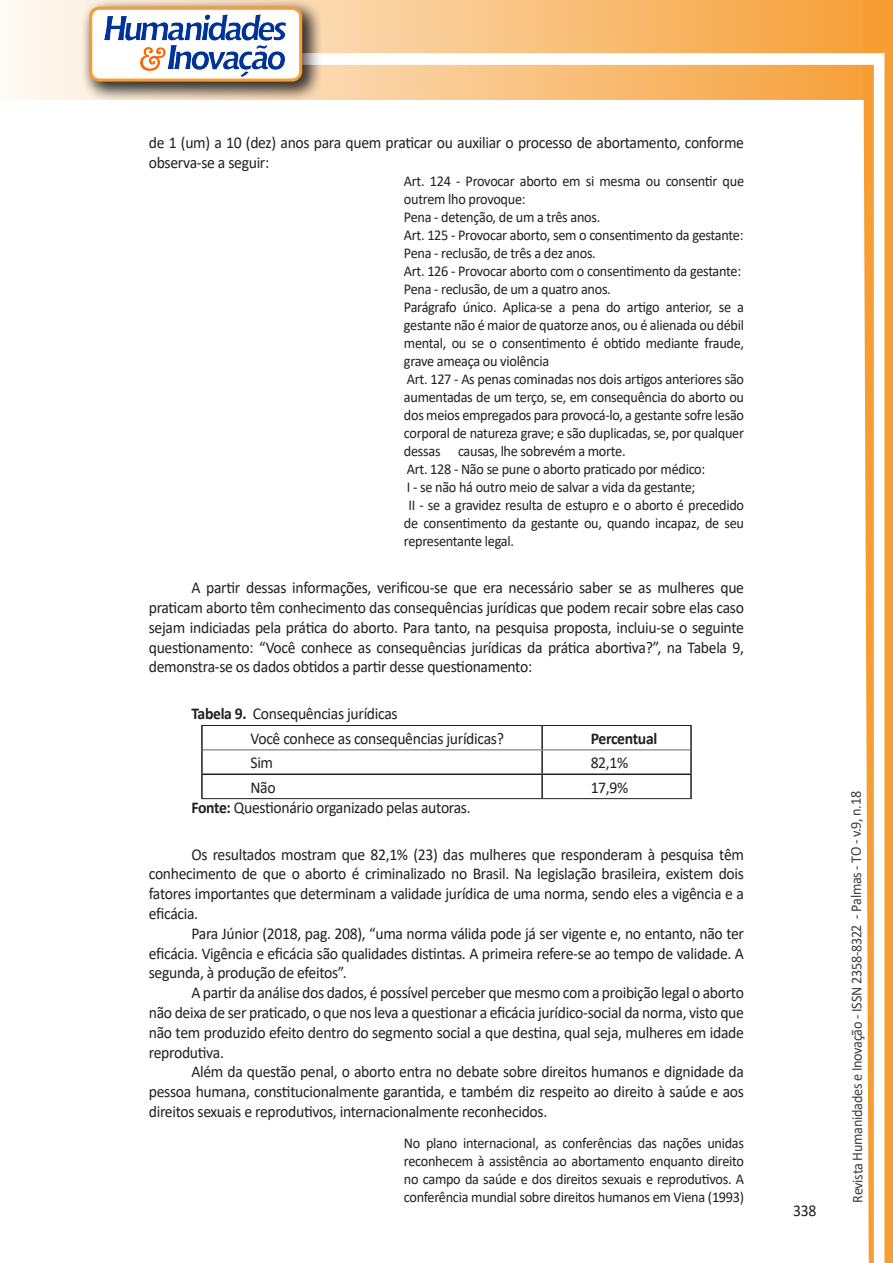
<style>
.page{position:relative;width:893px;height:1263px;background:#fff}
.page>*{position:absolute;margin:0;border:0;box-sizing:border-box;transform-origin:0 0}
.texto{font:16.5px/19.8px "Calibri";letter-spacing:-.02em;color:#231f20;text-align:justify;scale:.95 1}
.texto-2{font:700 16.5px "Calibri";letter-spacing:-.02em;color:#231f20;scale:.95 1}
.citacao{font:15px/18px "Calibri";letter-spacing:-.02em;color:#231f20;text-align:justify;scale:.95 1}
.t1{font:15px "Calibri";letter-spacing:-.025em;color:#3e3e3f;scale:.95 1}
.s1{font-weight:700}
</style>
<div class="page">
<svg style="left:5px;top:0;width:858px;height:100px;background:#f9c484"></svg>
<div style="left:302px;top:53px;width:582px;height:12px;background:#fff;border:2px solid #fff"></div>
<svg style="left:863px;top:0;width:30px;height:1263px"></svg>
<div style="left:81px;top:0;width:241px;height:102px;background:#231f20;opacity:.75"></div>
<div style="left:91px;top:8px;width:210px;height:72px;background:#fff;border-radius:9px"></div>
<img style="left:104px;top:14px;width:181px;height:62px">
<div style="left:89px;top:7px;width:213px;height:75px;border:3px solid #f69e34;border-radius:9px"></div>
<hr style="left:201px;top:726px;width:2px;height:24px;background:#231f20">
<hr style="left:541px;top:726px;width:2px;height:23px;background:#231f20">
<hr style="left:690px;top:726px;width:2px;height:24px;background:#231f20">
<hr style="left:201px;top:750px;width:2px;height:23px;background:#231f20">
<hr style="left:541px;top:750px;width:2px;height:23px;background:#231f20">
<hr style="left:690px;top:750px;width:2px;height:23px;background:#231f20">
<hr style="left:201px;top:773px;width:341px;height:2px;background:#231f20">
<hr style="left:201px;top:775px;width:2px;height:23px;background:#231f20">
<hr style="left:542px;top:773px;width:150px;height:2px;background:#231f20">
<hr style="left:541px;top:775px;width:2px;height:23px;background:#231f20">
<hr style="left:690px;top:775px;width:2px;height:23px;background:#231f20">
<hr style="left:201px;top:725px;width:341px;height:1px;background:#231f20">
<hr style="left:542px;top:725px;width:150px;height:1px;background:#231f20">
<hr style="left:203px;top:749px;width:339px;height:1px;background:#666">
<hr style="left:542px;top:749px;width:148px;height:1px;background:#666">
<hr style="left:201px;top:798px;width:341px;height:1px;background:#231f20">
<hr style="left:542px;top:798px;width:150px;height:1px;background:#231f20">
<p class="texto" style="left:149px;top:133px;width:628px">de 1 (um) a 10 (dez) anos para quem praticar ou auxiliar o processo de abortamento, conforme observa-se a seguir:</p>
<p class="citacao" style="left:404px;top:172px;width:360px">Art. 124 - Provocar aborto em si mesma ou consentir que outrem lho provoque:</p>
<p class="citacao" style="left:404px;top:208px;width:208px">Pena - detenção, de um a três anos.</p>
<p class="citacao" style="left:404px;top:226px;width:359px">Art. 125 - Provocar aborto, sem o consentimento da gestante:</p>
<p class="citacao" style="left:404px;top:244px;width:204px">Pena - reclusão, de três a dez anos.</p>
<p class="citacao" style="left:404px;top:262px;width:356px">Art. 126 - Provocar aborto com o consentimento da gestante:</p>
<p class="citacao" style="left:404px;top:280px;width:219px">Pena - reclusão, de um a quatro anos.</p>
<p class="citacao" style="left:404px;top:298px;width:360px">Parágrafo único. Aplica-se a pena do artigo anterior, se a gestante não é maior de quatorze anos, ou é alienada ou débil mental, ou se o consentimento é obtido mediante fraude, grave ameaça ou violência</p>
<p class="citacao" style="left:404px;top:370px;width:360px">Art. 127 - As penas cominadas nos dois artigos anteriores são aumentadas de um terço, se, em consequência do aborto ou dos meios empregados para provocá-lo, a gestante sofre lesão corporal de natureza grave; e são duplicadas, se, por qualquer dessas causas, lhe sobrevém a morte.</p>
<p class="citacao" style="left:407px;top:460px;width:316px">Art. 128 - Não se pune o aborto praticado por médico:</p>
<p class="citacao" style="left:407px;top:478px;width:305px">I - se não há outro meio de salvar a vida da gestante;</p>
<p class="citacao" style="left:404px;top:496px;width:359px">II - se a gravidez resulta de estupro e o aborto é precedido de consentimento da gestante ou, quando incapaz, de seu representante legal.</p>
<p class="texto" style="left:149px;top:577px;width:628px;text-indent:43px">A partir dessas informações, verificou-se que era necessário saber se as mulheres que praticam aborto têm conhecimento das consequências jurídicas que podem recair sobre elas caso sejam indiciadas pela prática do aborto. Para tanto, na pesquisa proposta, incluiu-se o seguinte questionamento: “Você conhece as consequências jurídicas da prática abortiva?”, na Tabela 9, demonstra-se os dados obtidos a partir desse questionamento:</p>
<p class="texto" style="left:191px;top:703px;width:219px"><span class="s1">Tabela 9.</span> Consequências jurídicas</p>
<p class="texto" style="left:250px;top:728px;width:268px">Você conhece as consequências jurídicas?</p>
<p class="texto-2" style="left:591px;top:727px;width:72px">Percentual</p>
<p class="texto" style="left:250px;top:752px;width:25px">Sim</p>
<p class="texto" style="left:591px;top:752px;width:41px">82,1%</p>
<p class="texto" style="left:250px;top:777px;width:28px">Não</p>
<p class="texto" style="left:591px;top:777px;width:41px">17,9%</p>
<p class="texto" style="left:191px;top:797px;width:296px"><span class="s1">Fonte:</span> Questionário organizado pelas autoras.</p>
<p class="texto" style="left:149px;top:844px;width:628px;text-indent:43px">Os resultados mostram que 82,1% (23) das mulheres que responderam à pesquisa têm conhecimento de que o aborto é criminalizado no Brasil. Na legislação brasileira, existem dois fatores importantes que determinam a validade jurídica de uma norma, sendo eles a vigência e a eficácia.</p>
<p class="texto" style="left:149px;top:923px;width:628px;text-indent:43px">Para Júnior (2018, pag. 208), “uma norma válida pode já ser vigente e, no entanto, não ter eficácia. Vigência e eficácia são qualidades distintas. A primeira refere-se ao tempo de validade. A segunda, à produção de efeitos”.</p>
<p class="texto" style="left:149px;top:982px;width:628px;text-indent:43px">A partir da análise dos dados, é possível perceber que mesmo com a proibição legal o aborto não deixa de ser praticado, o que nos leva a questionar a eficácia jurídico-social da norma, visto que não tem produzido efeito dentro do segmento social a que destina, qual seja, mulheres em idade reprodutiva.</p>
<p class="texto" style="left:149px;top:1062px;width:628px;text-indent:43px">Além da questão penal, o aborto entra no debate sobre direitos humanos e dignidade da pessoa humana, constitucionalmente garantida, e também diz respeito ao direito à saúde e aos direitos sexuais e reprodutivos, internacionalmente reconhecidos.</p>
<p class="citacao" style="left:404px;top:1133px;width:360px">No plano internacional, as conferências das nações unidas reconhecem à assistência ao abortamento enquanto direito no campo da saúde e dos direitos sexuais e reprodutivos. A conferência mundial sobre direitos humanos em Viena (1993)</p>
<p class="texto" style="left:793px;top:1200px;width:26px">338</p>
<p class="t1" style="left:846px;top:1203px;width:435px;rotate:-90deg">Revista Humanidades e Inovação - ISSN 2358-8322 - Palmas - TO - v.9, n.18</p>
</div>
